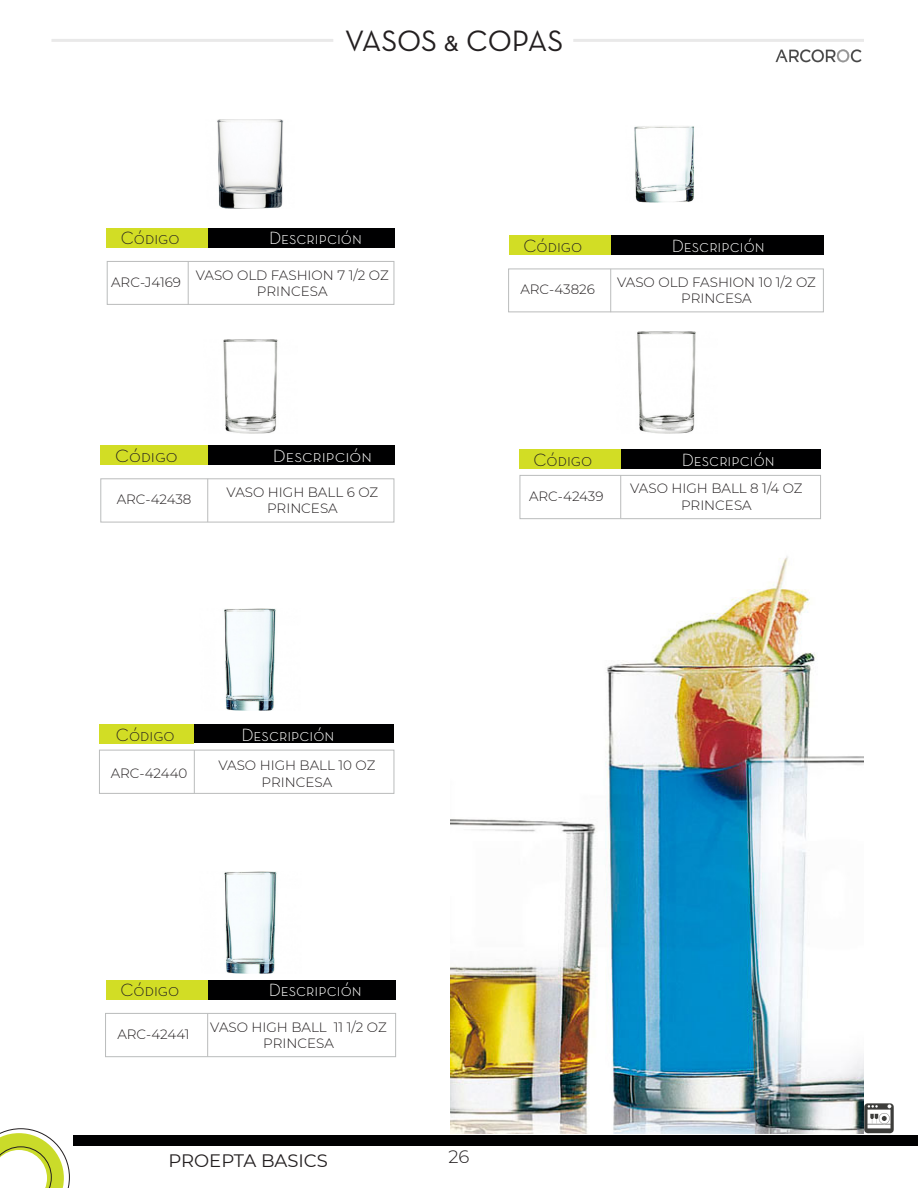
<style>
.page{position:relative;width:918px;height:1188px;background:#fff}
.page>*{position:absolute;margin:0;border:0;box-sizing:border-box;transform-origin:0 0}
.Vasos_y_Copas{font:30px "Neutra Text Book SC";letter-spacing:-.005em;color:#231f20}
.t1{font:18px "Neutra Text Light SC";color:#fff}
.t2{font:18px "Neutra Text Light SC";color:#231f20}
.t3{font:18px "Montserrat";color:#231f20}
.t4{font:18px "Neutra Text Light SC";color:#fff;scale:1.06 1}
.t5{font:18px "Neutra Text Light SC";color:#231f20;scale:1.06 1}
.t6{font:300 18px "Montserrat";color:#231f20}
.t7{font:300 13.5px/16.2px "Montserrat";color:#231f20;text-align:center}
</style>
<div class="page">
<div style="left:74px;top:1135px;width:844px;height:11px;background:#000001"></div>
<svg style="left:0;top:1128px;width:70px;height:60px"></svg>
<hr style="left:51px;top:39px;width:282px;height:3px;background:#231f20">
<hr style="left:573px;top:39px;width:291px;height:3px;background:#231f20">
<img style="left:217px;top:119px;width:67px;height:89px">
<div style="left:100px;top:478px;width:294px;height:44px;border:1px solid #babcbc"></div>
<hr style="left:207px;top:479px;width:1px;height:43px;background:#babcbc">
<div style="left:208px;top:445px;width:186px;height:20px;background:#000001"></div>
<div style="left:100px;top:445px;width:108px;height:20px;background:#d2dd25"></div>
<img style="left:634px;top:126px;width:60px;height:76px">
<div style="left:508px;top:269px;width:316px;height:43px;border:1px solid #babcbc"></div>
<hr style="left:610px;top:269px;width:1px;height:43px;background:#babcbc">
<div style="left:611px;top:236px;width:213px;height:19px;background:#000001"></div>
<div style="left:510px;top:236px;width:101px;height:19px;background:#d2dd25"></div>
<div style="left:107px;top:261px;width:287px;height:44px;border:1px solid #babcbc"></div>
<hr style="left:188px;top:261px;width:1px;height:44px;background:#babcbc">
<div style="left:208px;top:228px;width:186px;height:19px;background:#000001"></div>
<div style="left:107px;top:228px;width:101px;height:20px;background:#d2dd25"></div>
<div style="left:621px;top:450px;width:200px;height:19px;background:#000001"></div>
<div style="left:520px;top:450px;width:101px;height:19px;background:#d2dd25"></div>
<div style="left:520px;top:475px;width:301px;height:44px;border:1px solid #babcbc"></div>
<hr style="left:620px;top:475px;width:1px;height:43px;background:#babcbc">
<img style="left:637px;top:332px;width:59px;height:101px">
<img style="left:223px;top:340px;width:55px;height:93px">
<div style="left:194px;top:725px;width:200px;height:18px;background:#000001"></div>
<div style="left:99px;top:725px;width:95px;height:19px;background:#d2dd25"></div>
<div style="left:99px;top:750px;width:295px;height:44px;border:1px solid #babcbc"></div>
<hr style="left:194px;top:750px;width:1px;height:43px;background:#babcbc">
<img style="left:224px;top:609px;width:52px;height:101px">
<div style="left:105px;top:1013px;width:291px;height:44px;border:1px solid #babcbc"></div>
<hr style="left:207px;top:1013px;width:1px;height:44px;background:#babcbc">
<div style="left:208px;top:980px;width:188px;height:19px;background:#000001"></div>
<div style="left:107px;top:980px;width:101px;height:20px;background:#d2dd25"></div>
<img style="left:224px;top:872px;width:53px;height:102px">
<img style="left:450px;top:556px;width:414px;height:578px">
<img style="left:775px;top:49px;width:87px;height:14px">
<svg style="left:834px;top:1095px;width:60px;height:38px"></svg>
<p class="Vasos_y_Copas" style="left:345px;top:22px;width:220px">VASOS &amp; COPAS</p>
<h2 class="t2" style="left:121px;top:227px;width:60px">Código</h2>
<h2 class="t1" style="left:269px;top:227px;width:94px">Descripción</h2>
<p class="t7" style="left:111px;top:274px;width:71px">ARC-J4169</p>
<p class="t7" style="left:196px;top:266px;width:195px">VASO OLD FASHION 7 1/2 OZ<br>PRINCESA</p>
<h2 class="t5" style="left:115px;top:445px;width:61px">Código</h2>
<h2 class="t4" style="left:273px;top:445px;width:95px">Descripción</h2>
<p class="t7" style="left:117px;top:491px;width:76px">ARC-42438</p>
<p class="t7" style="left:227px;top:483px;width:153px">VASO HIGH BALL 6 OZ<br>PRINCESA</p>
<h2 class="t2" style="left:523px;top:235px;width:60px">Código</h2>
<h2 class="t1" style="left:672px;top:235px;width:94px">Descripción</h2>
<p class="t7" style="left:520px;top:281px;width:76px">ARC-43826</p>
<p class="t7" style="left:617px;top:274px;width:200px">VASO OLD FASHION 10 1/2 OZ<br>PRINCESA</p>
<h2 class="t2" style="left:533px;top:449px;width:60px">Código</h2>
<h2 class="t1" style="left:682px;top:449px;width:94px">Descripción</h2>
<p class="t7" style="left:529px;top:487px;width:76px">ARC-42439</p>
<p class="t7" style="left:630px;top:480px;width:174px">VASO HIGH BALL 8 1/4 OZ<br>PRINCESA</p>
<h2 class="t2" style="left:116px;top:724px;width:60px">Código</h2>
<h2 class="t1" style="left:241px;top:724px;width:94px">Descripción</h2>
<p class="t7" style="left:111px;top:764px;width:78px">ARC-42440</p>
<p class="t7" style="left:218px;top:757px;width:159px">VASO HIGH BALL 10 OZ<br>PRINCESA</p>
<h2 class="t2" style="left:120px;top:979px;width:60px">Código</h2>
<h2 class="t1" style="left:269px;top:979px;width:94px">Descripción</h2>
<p class="t7" style="left:117px;top:1026px;width:74px">ARC-42441</p>
<p class="t7" style="left:210px;top:1019px;width:178px">VASO HIGH BALL 11 1/2 OZ<br>PRINCESA</p>
<h2 class="t3" style="left:168px;top:1148px;width:161px">PROEPTA BASICS</h2>
<h2 class="t6" style="left:449px;top:1145px;width:22px">26</h2>
</div>
